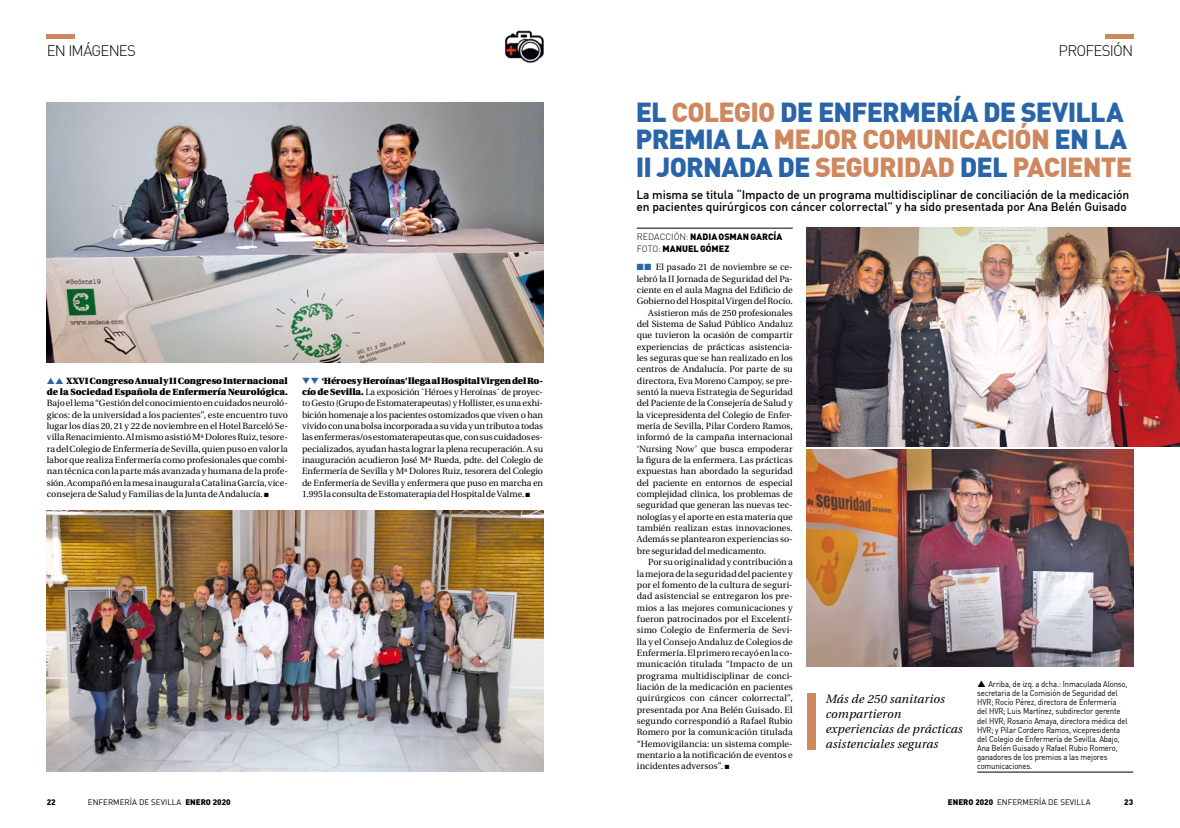
<style>
.page{position:relative;width:1180px;height:828px;background:#fff}
.page>*{position:absolute;margin:0;border:0;box-sizing:border-box;transform-origin:0 0}
.t1{font:900 27px/27.5px "DIN";letter-spacing:-.03em;color:#2964a9}
.t2{font:900 27px "DIN";letter-spacing:-.03em;color:#cf875e}
.t3{font:300 15px "DIN";letter-spacing:-.05em;color:#000}
.t4{font:500 12px/12px "DIN";letter-spacing:-.01em;color:#000}
.t5{font:italic 12px/15px "Utopia";letter-spacing:.015em;color:#000}
.t6{font:9px/11.3px "Utopia";color:#000;text-align:justify}
.t7{font:900 9px/11.3px "Utopia";letter-spacing:-.005em;color:#000}
.t8{font:900 9px "DIN";color:#000}
.t9{font:300 9px "DIN";color:#000}
.t10{font:8.5px/9.1px "DIN";letter-spacing:-.015em;color:#000;scale:.9 1}
.t11{font:8px "DIN";color:#000}
.t12{font:900 8px "DIN";color:#000}
.s1{color:#2964a9}
.s2{font-weight:900}
.s3{color:#cf875e}
.s4{font-weight:300}
</style>
<div class="page">
<img style="left:47px;top:102px;width:496px;height:261px">
<img style="left:47px;top:510px;width:496px;height:261px">
<hr style="left:636px;top:228px;width:156px;height:1px;background:#000">
<img style="left:806px;top:228px;width:373px;height:218px">
<hr style="left:977px;top:772px;width:155px;height:1px;background:#000">
<div style="left:806px;top:693px;width:9px;height:57px;background:#cf875e"></div>
<img style="left:806px;top:449px;width:326px;height:217px">
<hr style="left:1104px;top:34px;width:28px;height:4px;background:#cf875e">
<hr style="left:47px;top:34px;width:28px;height:4px;background:#cf875e">
<img style="left:505px;top:30px;width:39px;height:33px">
<h2 class="t3" style="left:47px;top:42px;width:63px">EN IMÁGENES</h2>
<h2 class="t3" style="left:1058px;top:42px;width:76px">PROFESIÓN</h2>
<p class="t7" style="left:47px;top:375px;width:242px"><span class="s1">▲▲</span> XXVI Congreso Anual y II Congreso Internacional de la Sociedad Española de Enfermería Neurológica.</p>
<p class="t6" style="left:47px;top:398px;width:242px">Bajo el lema “Gestión del conocimiento en cuidados neuroló&shy;gicos: de la universidad a los pacientes”, este encuentro tuvo lugar los días 20, 21 y 22 de noviembre en el Hotel Barceló Se&shy;villa Renacimiento. Al mismo asistió Mª Dolores Ruiz, tesore&shy;ra del Colegio de Enfermería de Sevilla, quien puso en valor la labor que realiza Enfermería como profesionales que combi&shy;nan técnica con la parte más avanzada y humana de la profe&shy;sión. Acompañó en la mesa inaugural a Catalina García, vice&shy;consejera de Salud y Familias de la Junta de Andalucía. ■</p>
<p class="t6" style="left:302px;top:375px;width:242px"><span class="s1">▼▼</span> <span class="s2">‘Héroes y Heroínas’ llega al Hospital Virgen del Ro&shy;cío de Sevilla.</span> La exposición `Héroes y Heroínas´ de proyec&shy;to Gesto (Grupo de Estomaterapeutas) y Hollister, es una exhi&shy;bición homenaje a los pacientes ostomizados que viven o han vivido con una bolsa incorporada a su vida y un tributo a todas las enfermeras/os estomaterapeutas que, con sus cuidados es&shy;pecializados, ayudan hasta lograr la plena recuperación. A su inauguración acudieron José Mª Rueda, pdte. del Colegio de Enfermería de Sevilla y Mª Dolores Ruiz, tesorera del Colegio de Enfermería de Sevilla y enfermera que puso en marcha en 1.995 la consulta de Estomaterapia del Hospital de Valme. ■</p>
<p class="t12" style="left:47px;top:797px;width:10px">22</p>
<p class="t11" style="left:88px;top:797px;width:144px">ENFERMERÍA DE SEVILLA <span class="s2">ENERO 2020</span></p>
<h1 class="t1" style="left:635px;top:97px;width:493px">EL <span class="s3">COLEGIO</span> DE ENFERMERÍA DE SEVILLA<br>PREMIA LA <span class="s3">MEJOR COMUNICACIÓN</span> EN LA<br>II JORN</h1>
<h1 class="t2" style="left:721px;top:149px;width:409px"><span class="s1">ADA DE</span> SEGURIDAD <span class="s1">DEL</span> PACIENTE</h1>
<h3 class="t4" style="left:636px;top:188px;width:494px">La misma se titula “Impacto de un programa multidisciplinar de conciliación de la medicación en pacientes quirúrgicos con cáncer colorrectal” y ha sido presentada por Ana Belén Guisado</h3>
<p class="t9" style="left:636px;top:231px;width:66px">REDACCIÓN: <span class="s2">NADIA</span></p>
<p class="t8" style="left:718px;top:231px;width:13px">OSMA</p>
<p class="t8" style="left:742px;top:231px;width:31px">N GARCÍA</p>
<p class="t8" style="left:636px;top:242px;width:71px"><span class="s4">FOTO:</span> MANUEL GÓM</p>
<p class="t8" style="left:718px;top:242px;width:12px">EZ</p>
<p class="t6" style="left:636px;top:262px;width:157px"><span class="s1">■■</span> El pasado 21 de noviembre se ce-</p>
<p class="t6" style="left:636px;top:273px;width:157px">lebró la II Jornada de Seguridad del Pa-</p>
<p class="t6" style="left:636px;top:284px;width:157px">ciente en el aula Magna del Edificio de</p>
<p class="t6" style="left:636px;top:296px;width:157px">Gobierno del Hospital Virgen del Rocío.</p>
<p class="t6" style="left:648px;top:307px;width:146px">Asistieron más de 250 profesionales</p>
<p class="t6" style="left:636px;top:318px;width:157px">del Sistema de Salud Público Andaluz</p>
<p class="t6" style="left:636px;top:330px;width:157px">que tuvieron la ocasión de compartir</p>
<p class="t6" style="left:636px;top:341px;width:157px">experiencias de prácticas asistencia-</p>
<p class="t6" style="left:636px;top:352px;width:157px">les seguras que se han realizado en los</p>
<p class="t6" style="left:636px;top:364px;width:157px">centros de Andalucía. Por parte de su</p>
<p class="t6" style="left:636px;top:375px;width:157px">directora, Eva Moreno Campoy, se pre-</p>
<p class="t6" style="left:636px;top:386px;width:157px">sentó la nueva Estrategia de Seguridad</p>
<p class="t6" style="left:636px;top:398px;width:157px">del Paciente de la Consejería de Salud y</p>
<p class="t6" style="left:636px;top:409px;width:157px">la vicepresidenta del Colegio de Enfer-</p>
<p class="t6" style="left:636px;top:420px;width:157px">mería de Sevilla, Pilar Cordero Ramos,</p>
<p class="t6" style="left:636px;top:432px;width:157px">informó de la campaña internacional</p>
<p class="t6" style="left:636px;top:443px;width:157px">‘Nursing Now’ que busca empoderar</p>
<p class="t6" style="left:636px;top:454px;width:157px">la figura de la enfermera. Las prácticas</p>
<p class="t6" style="left:636px;top:466px;width:157px">expuestas han abordado la seguridad</p>
<p class="t6" style="left:636px;top:477px;width:157px">del paciente en entornos de especial</p>
<p class="t6" style="left:636px;top:488px;width:157px">complejidad clínica, los problemas de</p>
<p class="t6" style="left:636px;top:500px;width:157px">seguridad que generan las nuevas tec-</p>
<p class="t6" style="left:636px;top:511px;width:157px">nologías y el aporte en esta materia que</p>
<p class="t6" style="left:636px;top:522px;width:157px">también realizan estas innovaciones.</p>
<p class="t6" style="left:636px;top:534px;width:157px">Además se plantearon experiencias so-</p>
<p class="t6" style="left:636px;top:545px;width:131px">bre seguridad del medicamento.</p>
<p class="t6" style="left:648px;top:556px;width:146px">Por su originalidad y contribución a</p>
<p class="t6" style="left:636px;top:568px;width:157px">la mejora de la seguridad del paciente y</p>
<p class="t6" style="left:636px;top:579px;width:157px">por el fomento de la cultura de seguri-</p>
<p class="t6" style="left:636px;top:590px;width:157px">dad asistencial se entregaron los pre-</p>
<p class="t6" style="left:636px;top:602px;width:157px">mios a las mejores comunicaciones y</p>
<p class="t6" style="left:636px;top:613px;width:157px">fueron patrocinados por el Excelentí-</p>
<p class="t6" style="left:636px;top:624px;width:157px">simo Colegio de Enfermería de Sevi-</p>
<p class="t6" style="left:636px;top:636px;width:157px">lla y el Consejo Andaluz de Colegios de</p>
<p class="t6" style="left:636px;top:647px;width:157px">Enfermería. El primero recayó en la co-</p>
<p class="t6" style="left:636px;top:658px;width:157px">municación titulada “Impacto de un</p>
<p class="t6" style="left:636px;top:670px;width:157px">programa multidisciplinar de conci-</p>
<p class="t6" style="left:636px;top:681px;width:157px">liación de la medicación en pacientes</p>
<p class="t6" style="left:636px;top:693px;width:157px">quirúrgicos con cáncer colorrectal”,</p>
<p class="t6" style="left:636px;top:704px;width:157px">presentada por Ana Belén Guisado. El</p>
<p class="t6" style="left:636px;top:715px;width:157px">segundo correspondió a Rafael Rubio</p>
<p class="t6" style="left:636px;top:727px;width:157px">Romero por la comunicación titulada</p>
<p class="t6" style="left:636px;top:738px;width:157px">“Hemovigilancia: un sistema comple-</p>
<p class="t6" style="left:636px;top:749px;width:157px">mentario a la notificación de eventos e</p>
<p class="t6" style="left:636px;top:761px;width:94px">incidentes adversos”. ■</p>
<h3 class="t5" style="left:825px;top:691px;width:138px">Más de 250 sanitarios compartieron experiencias de prácticas asistenciales seguras</h3>
<p class="t10" style="left:977px;top:679px;width:169px;text-indent:11px">Arriba, de izq. a dcha.: Inmaculada Alonso, secretaria de la Comisión de Seguridad del HVR; Rocío Pérez, directora de Enfermería del HVR; Luis Martínez, subdirector gerente del HVR; Rosario Amaya, directora médica del HVR; y Pilar Cordero Ramos, vicepresidenta del Colegio de Enfermería de Sevilla. Abajo, Ana Belén Guisado y Rafael Rubio Romero, ganadores de los premios a las mejores comunicaciones.</p>
<p class="t11" style="left:947px;top:797px;width:144px"><span class="s2">ENERO 2020</span> ENFERMERÍA DE SEVILLA</p>
<p class="t12" style="left:1124px;top:797px;width:10px">23</p>
</div>
